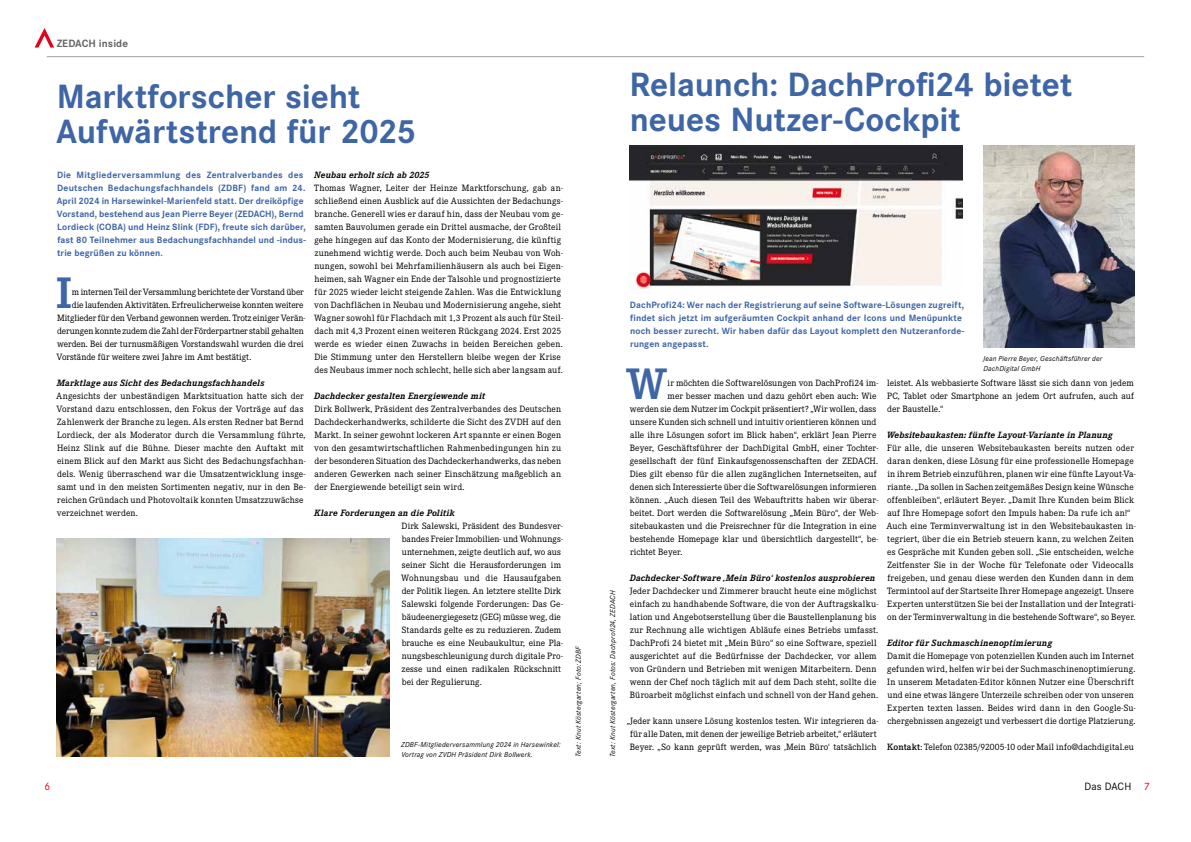
<style>
.page{position:relative;width:1191px;height:842px;background:#fff}
.page>*{position:absolute;margin:0;border:0;box-sizing:border-box;transform-origin:0 0}
.t1{font:700 45.8px "Corporate E Pro";color:#3e65a5}
.t2{font:700 35px/35px "Corporate S Pro";letter-spacing:-.005em;color:#3e65a5}
.t3{font:700 11px "Corporate S Pro";letter-spacing:.005em;color:#646567}
.t4{font:11px "Corporate S Pro";letter-spacing:.005em;color:#000}
.t5{font:11px "Corporate S Pro";color:#e2001a}
.t6{font:9.5px/13px "Corporate E Pro";letter-spacing:.01em;color:#000}
.t7{font:700 9.5px/13px "Corporate S Pro";letter-spacing:.015em;color:#3e65a5}
.t8{font:italic 700 9.5px "Corporate E Pro";letter-spacing:.015em;color:#000}
.t9{font:9.5px "Corporate E Pro";letter-spacing:-.02em;color:#000}
.t10{font:9.5px "Corporate E Pro";letter-spacing:-.01em;color:#000}
.t11{font:italic 7.5px/10px "Corporate S Pro";letter-spacing:.025em;color:#000}
.s1{font-weight:600}
.s2{color:#e2001a}
</style>
<div class="page">
<img style="left:57px;top:538px;width:333px;height:219px">
<img style="left:629px;top:146px;width:333px;height:148px">
<img style="left:983px;top:146px;width:151px;height:201px">
<hr style="left:47px;top:56px;width:1097px;height:1px;background:#9c9e9f">
<svg style="left:35px;top:28px;width:19px;height:20px"></svg>
<p class="t3" style="left:57px;top:35px;width:73px">ZEDACH inside</p>
<h2 class="t2" style="left:56px;top:76px;width:362px">Marktforscher sieht<br>Aufwärtstrend für 2025</h2>
<p class="t7" style="left:57px;top:168px;width:251px">Die Mitgliederversammlung des Zentralverbandes des Deutschen Bedachungsfachhandels (ZDBF) fand am 24.<br>April 2024 in Harsewinkel-Marienfeld statt. Der dreiköpfige Vorstand, bestehend aus Jean Pierre Beyer (ZEDACH), Bernd Lordieck (COBA) und Heinz Slink (FDF), freute sich darüber, fast 80 Teilnehmer aus Bedachungsfachhandel und -indus&shy;trie begrüßen zu können.</p>
<h1 class="t1" style="left:56px;top:261px;width:17px">I</h1>
<p class="t9" style="left:72px;top:286px;width:233px">m internen Teil der Versammlung berichtete der Vorstand über</p>
<p class="t10" style="left:72px;top:299px;width:233px">die laufenden Aktivitäten. Erfreulicherweise konnten weitere</p>
<p class="t9" style="left:57px;top:312px;width:250px">Mitglieder für den Verband gewonnen werden. Trotz einiger Verän-</p>
<p class="t9" style="left:57px;top:325px;width:248px">derungen konnte zudem die Zahl der Förderpartner stabil gehalten</p>
<p class="t6" style="left:57px;top:337px;width:248px">werden. Bei der turnusmäßigen Vorstandswahl wurden die drei</p>
<p class="t6" style="left:57px;top:350px;width:196px">Vorstände für weitere zwei Jahre im Amt bestätigt.</p>
<p class="t8" style="left:57px;top:376px;width:209px">Marktlage aus Sicht des Bedachungsfachhandels</p>
<p class="t6" style="left:56px;top:389px;width:251px">Angesichts der unbeständigen Marktsituation hatte sich der Vorstand dazu entschlossen, den Fokus der Vorträge auf das Zahlenwerk der Branche zu legen. Als ersten Redner bat Bernd Lordieck, der als Moderator durch die Versammlung führte, Heinz Slink auf die Bühne. Dieser machte den Auftakt mit einem Blick auf den Markt aus Sicht des Bedachungsfachhan&shy;dels. Wenig überraschend war die Umsatzentwicklung insge&shy;samt und in den meisten Sortimenten negativ, nur in den Be&shy;reichen Gründach und Photovoltaik konnten Umsatzzuwächse verzeichnet werden.</p>
<p class="t8" style="left:314px;top:168px;width:117px">Neubau erholt sich ab 2025</p>
<p class="t6" style="left:314px;top:181px;width:250px">Thomas Wagner, Leiter der Heinze Marktforschung, gab an&shy;schließend einen Ausblick auf die Aussichten der Bedachungs&shy;branche. Generell wies er darauf hin, dass der Neubau vom ge&shy;samten Bauvolumen gerade ein Drittel ausmache, der Großteil gehe hingegen auf das Konto der Modernisierung, die künftig zunehmend wichtig werde. Doch auch beim Neubau von Woh&shy;nungen, sowohl bei Mehrfamilienhäusern als auch bei Eigen&shy;heimen, sah Wagner ein Ende der Talsohle und prognostizierte für 2025 wieder leicht steigende Zahlen. Was die Entwicklung von Dachflächen in Neubau und Modernisierung angehe, sieht Wagner sowohl für Flachdach mit 1,3 Prozent als auch für Steil&shy;dach mit 4,3 Prozent einen weiteren Rückgang 2024. Erst 2025 werde es wieder einen Zuwachs in beiden Bereichen geben.<br>Die Stimmung unter den Herstellern bleibe wegen der Krise des Neubaus immer noch schlecht, helle sich aber langsam auf.</p>
<p class="t8" style="left:314px;top:389px;width:172px">Dachdecker gestalten Energiewende mit</p>
<p class="t6" style="left:314px;top:402px;width:248px;text-align:justify">Dirk Bollwerk, Präsident des Zentralverbandes des Deutschen Dachdeckerhandwerks, schilderte die Sicht des ZVDH auf den Markt. In seiner gewohnt lockeren Art spannte er einen Bogen von den gesamtwirtschaftlichen Rahmenbedingungen hin zu der besonderen Situation des Dachdeckerhandwerks, das neben anderen Gewerken nach seiner Einschätzung maßgeblich an der Energiewende beteiligt sein wird.</p>
<p class="t8" style="left:314px;top:506px;width:142px">Klare Forderungen an die Politik</p>
<p class="t6" style="left:401px;top:519px;width:163px">Dirk Salewski, Präsident des Bundesver&shy;bandes Freier Immobilien- und Wohnungs&shy;unternehmen, zeigte deutlich auf, wo aus seiner Sicht die Herausforderungen im Wohnungsbau und die Hausaufgaben der Politik liegen. An letztere stellte Dirk Salewski folgende Forderungen: Das Ge&shy;bäudeenergiegesetz (GEG) müsse weg, die Standards gelte es zu reduzieren. Zudem brauche es eine Neubaukultur, eine Pla&shy;nungsbeschleunigung durch digitale Pro&shy;zesse und einen radikalen Rückschnitt bei der Regulierung.</p>
<p class="t11" style="left:401px;top:739px;width:161px">ZDBF-Mitgliederversammlung 2 024 in Harsewinkel:<br>Vortrag von ZVDH Präsident Dirk Bollwerk.</p>
<p class="t11" style="left:573px;top:757px;width:113px;rotate:-90deg">Text: Knut Köstergarten; Foto: ZDBF</p>
<h2 class="t2" style="left:629px;top:64px;width:444px">Relaunch: DachProfi24 bietet neues Nutzer-Cockpit</h2>
<p class="t11" style="left:607px;top:757px;width:168px;rotate:-90deg">Text: Knut Köstergarten, Fotos: Dachprofi24, ZEDACH</p>
<p class="t7" style="left:630px;top:298px;width:336px">DachProfi24: Wer nach der Registrierung auf seine Software-Lösungen zugreift, findet sich jetzt im aufgeräumten Cockpit anhand der Icons und Menüpunkte noch besser zurecht. Wir haben dafür das Layout komplett den Nutzeranforde&shy;rungen angepasst.</p>
<p class="t6" style="left:887px;top:376px;width:248px;text-align:justify">leistet. Als webbasierte Software lässt sie sich dann von jedem PC, Tablet oder Smartphone an jedem Ort aufrufen, auch auf der Baustelle.“</p>
<p class="t8" style="left:886px;top:428px;width:228px">Websitebaukasten: fünfte Layout-Variante in Planung</p>
<p class="t6" style="left:886px;top:441px;width:251px">Für alle, die unseren Websitebaukasten bereits nutzen oder daran denken, diese Lösung für eine professionelle Homepage in ihrem Betrieb einzuführen, planen wir eine fünfte Layout-Va&shy;riante. „Da sollen in Sachen zeitgemäßes Design keine Wünsche offenbleiben“, erläutert Beyer. „Damit Ihre Kunden beim Blick auf Ihre Homepage sofort den Impuls haben: Da rufe ich an!“ Auch eine Terminverwaltung ist in den Websitebaukasten in&shy;tegriert, über die ein Betrieb steuern kann, zu welchen Zeiten es Gespräche mit Kunden geben soll. „Sie entscheiden, welche Zeitfenster Sie in der Woche für Telefonate oder Videocalls freigeben, und genau diese werden den Kunden dann in dem Termintool auf der Startseite Ihrer Homepage angezeigt. Unsere Experten unterstützen Sie bei der Installation und der Integrati&shy;on der Terminverwaltung in die bestehende Software“, so Beyer.</p>
<p class="t8" style="left:887px;top:636px;width:167px">Editor für Suchmaschinenoptimierung</p>
<p class="t6" style="left:887px;top:649px;width:250px">Damit die Homepage von potenziellen Kunden auch im Internet gefunden wird, helfen wir bei der Suchmaschinenoptimierung.<br>In unserem Metadaten-Editor können Nutzer eine Überschrift und eine etwas längere Unterzeile schreiben oder von unseren Experten texten lassen. Beides wird dann in den Google-Su&shy;chergebnissen angezeigt und verbessert die dortige Platzierung.</p>
<p class="t6" style="left:887px;top:740px;width:248px"><span class="s1">Kontakt</span>: Telefon 02385/92005-10 oder Mail info@dachdigital.eu</p>
<p class="t11" style="left:983px;top:353px;width:121px">Jean Pierre Beyer, Geschäftsführer der<br>DachDigital GmbH</p>
<h1 class="t1" style="left:626px;top:352px;width:42px">W</h1>
<p class="t6" style="left:667px;top:376px;width:212px">ir möchten die Softwarelösungen von DachProfi24 im-</p>
<p class="t6" style="left:667px;top:389px;width:210px">mer besser machen und dazu gehört eben auch: Wie</p>
<p class="t6" style="left:630px;top:402px;width:248px">werden sie dem Nutzer im Cockpit präsentiert? „Wir wollen, dass</p>
<p class="t6" style="left:630px;top:415px;width:248px">unsere Kunden sich schnell und intuitiv orientieren können und</p>
<p class="t6" style="left:630px;top:428px;width:248px">alle ihre Lösungen sofort im Blick haben“, erklärt Jean Pierre</p>
<p class="t6" style="left:630px;top:441px;width:250px">Beyer, Geschäftsführer der DachDigital GmbH, einer Tochter-</p>
<p class="t6" style="left:630px;top:454px;width:250px">gesellschaft der fünf Einkaufsgenossenschaften der ZEDACH.</p>
<p class="t6" style="left:630px;top:467px;width:248px">Dies gilt ebenso für die allen zugänglichen Internetseiten, auf</p>
<p class="t6" style="left:630px;top:480px;width:248px">denen sich Interessierte über die Softwarelösungen informieren</p>
<p class="t6" style="left:630px;top:493px;width:250px">können. „Auch diesen Teil des Webauftritts haben wir überar-</p>
<p class="t6" style="left:630px;top:506px;width:250px">beitet. Dort werden die Softwarelösung „Mein Büro“, der Web-</p>
<p class="t6" style="left:630px;top:519px;width:248px">sitebaukasten und die Preisrechner für die Integration in eine</p>
<p class="t6" style="left:630px;top:532px;width:250px">bestehende Homepage klar und übersichtlich dargestellt“, be-</p>
<p class="t6" style="left:630px;top:545px;width:54px">richtet Beyer.</p>
<p class="t8" style="left:629px;top:571px;width:247px">Dachdecker-Software ‚Mein Büro‘ kostenlos ausprobieren</p>
<p class="t6" style="left:629px;top:584px;width:250px">Jeder Dachdecker und Zimmerer braucht heute eine möglichst einfach zu handhabende Software, die von der Auftragskalku&shy;lation und Angebotserstellung über die Baustellenplanung bis zur Rechnung alle wichtigen Abläufe eines Betriebs umfasst.<br>DachProfi 24 bietet mit „Mein Büro“ so eine Software, speziell ausgerichtet auf die Bedürfnisse der Dachdecker, vor allem von Gründern und Betrieben mit wenigen Mitarbeitern. Denn wenn der Chef noch täglich mit auf dem Dach steht, sollte die Büroarbeit möglichst einfach und schnell von der Hand gehen.</p>
<p class="t6" style="left:626px;top:714px;width:253px;text-align:center">„Jeder kann unsere Lösung kostenlos testen. Wir integrieren da&shy;für alle Daten, mit denen der jeweilige Betrieb arbeitet,“ erläutert<br>Beyer. „So kann geprüft werden, was ‚Mein Büro‘ tatsächlich</p>
<p class="t5" style="left:45px;top:778px;width:7px">6</p>
<p class="t4" style="left:1084px;top:778px;width:67px">Das DACH <span class="s2">7</span></p>
</div>
